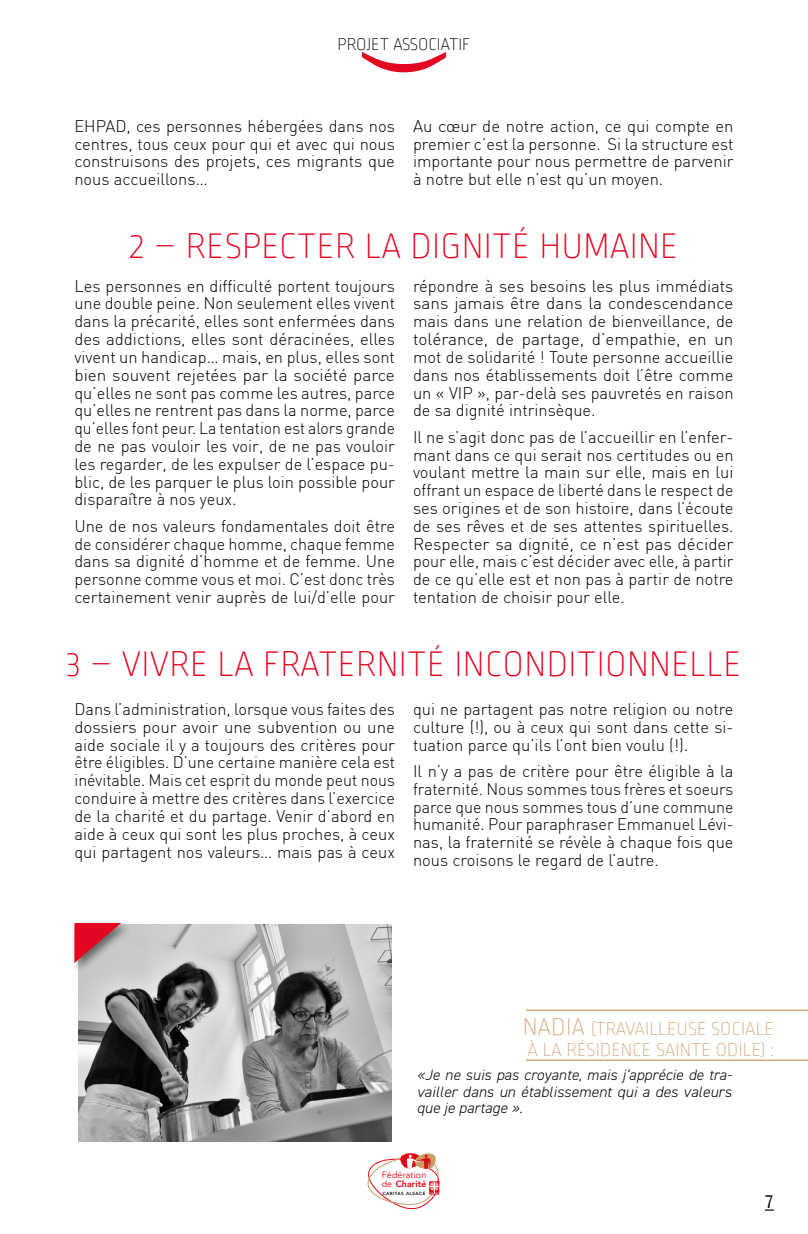
<style>
.page{position:relative;width:808px;height:1234px;background:#fff}
.page>*{position:absolute;margin:0;border:0;box-sizing:border-box;transform-origin:0 0}
.t1{font:200 37.5px "Ropa Soft Pro";letter-spacing:.01em;color:#e40521}
.t2{font:200 19.5px/21px "Ropa Soft Pro";letter-spacing:.01em;color:#d4a87e}
.t3{font:200 18px "Ropa Soft Pro";color:#000}
.t4{font:18px "Gothic 720 BT Roman B";color:#000}
.t5{font:300 16.5px/17.9px "DIN";color:#000;text-align:justify}
.t6{font:italic 300 15px/16.2px "DIN2014";letter-spacing:.01em;color:#000;text-align:justify}
.t7{font:9px/9.1px "Avenir LT";letter-spacing:.01em;color:#e30613}
.t8{font:800 4.5px "Avenir LT";letter-spacing:.1em;color:#000}
.s1{font-size:25.5px}
.s2{font-weight:800}
</style>
<div class="page">
<img style="left:78px;top:924px;width:313px;height:216px">
<div style="left:70px;top:919px;width:62px;height:55px;background:#000;opacity:.5"></div>
<svg style="left:74px;top:922px;width:47px;height:40px"></svg>
<hr style="left:526px;top:1059px;width:282px;height:1px;background:#d4a87e">
<hr style="left:526px;top:1009px;width:282px;height:1px;background:#d4a87e">
<svg style="left:362px;top:52px;width:84px;height:20px"></svg>
<svg style="left:367px;top:1153px;width:73px;height:55px"></svg>
<p class="t3" style="left:338px;top:35px;width:134px">PROJET ASSOCIATIF</p>
<p class="t5" style="left:74px;top:117px;width:322px">EHPAD, ces personnes hébergées dans nos centres, tous ceux pour qui et avec qui nous construisons des projets, ces migrants que nous accueillons…</p>
<p class="t5" style="left:413px;top:117px;width:322px">Au cœur de notre action, ce qui compte en premier c’est la personne. Si la structure est importante pour nous permettre de parvenir à notre but elle n’est qu’un moyen.</p>
<h1 class="t1" style="left:130px;top:226px;width:550px">2 – RESPECTER LA DIGNITÉ HUMAINE</h1>
<p class="t5" style="left:74px;top:276px;width:322px">Les personnes en difficulté portent toujours une double peine. Non seulement elles vivent dans la précarité, elles sont enfermées dans des addictions, elles sont déracinées, elles vivent un handicap… mais, en plus, elles sont bien souvent rejetées par la société parce qu’elles ne sont pas comme les autres, parce qu’elles ne rentrent pas dans la norme, parce qu’elles font peur. La tentation est alors grande de ne pas vouloir les voir, de ne pas vouloir les regarder, de les expulser de l’espace pu&shy;blic, de les parquer le plus loin possible pour disparaître à nos yeux.</p>
<p class="t5" style="left:74px;top:516px;width:322px">Une de nos valeurs fondamentales doit être de considérer chaque homme, chaque femme dans sa dignité d’homme et de femme. Une personne comme vous et moi. C’est donc très certainement venir auprès de lui/d’elle pour</p>
<p class="t5" style="left:413px;top:276px;width:322px">répondre à ses besoins les plus immédiats sans jamais être dans la condescendance mais dans une relation de bienveillance, de tolérance, de partage, d’empathie, en un mot de solidarité ! Toute personne accueillie dans nos établissements doit l’être comme un « VIP », par-delà ses pauvretés en raison de sa dignité intrinsèque.</p>
<p class="t5" style="left:413px;top:427px;width:322px">Il ne s’agit donc pas de l’accueillir en l’enfer&shy;mant dans ce qui serait nos certitudes ou en voulant mettre la main sur elle, mais en lui offrant un espace de liberté dans le respect de ses origines et de son histoire, dans l’écoute de ses rêves et de ses attentes spirituelles.<br>Respecter sa dignité, ce n’est pas décider pour elle, mais c’est décider avec elle, à partir de ce qu’elle est et non pas à partir de notre tentation de choisir pour elle.</p>
<h1 class="t1" style="left:66px;top:644px;width:677px">3 – VIVRE LA FRATERNITÉ INCONDITIONNELLE</h1>
<p class="t5" style="left:74px;top:699px;width:322px">Dans l’administration, lorsque vous faites des dossiers pour avoir une subvention ou une aide sociale il y a toujours des critères pour être éligibles. D’une certaine manière cela est inévitable. Mais cet esprit du monde peut nous conduire à mettre des critères dans l’exercice de la charité et du partage. Venir d’abord en aide à ceux qui sont les plus proches, à ceux qui partagent nos valeurs… mais pas à ceux</p>
<p class="t5" style="left:413px;top:699px;width:322px">qui ne partagent pas notre religion ou notre culture (!), ou à ceux qui sont dans cette si&shy;tuation parce qu’ils l’ont bien voulu (!).</p>
<p class="t5" style="left:413px;top:761px;width:322px">Il n’y a pas de critère pour être éligible à la fraternité. Nous sommes tous frères et soeurs parce que nous sommes tous d’une commune humanité. Pour paraphraser Emmanuel Lévi&shy;nas, la fraternité se révèle à chaque fois que nous croisons le regard de l’autre.</p>
<p class="t2" style="left:523px;top:1018px;width:253px"><span class="s1">NADIA</span> (TRAVAILLEUSE SOCIALE<br>À LA RÉSIDENCE SAINTE ODILE) :</p>
<p class="t6" style="left:417px;top:1066px;width:317px">«Je ne suis pas croyante, mais j’apprécie de tra&shy;vailler dans un établissement qui a des valeurs que je partage ».</p>
<p class="t7" style="left:382px;top:1170px;width:46px">Fédération de <span class="s2">Charité</span></p>
<p class="t8" style="left:383px;top:1190px;width:44px">CARITAS ALSACE</p>
<p class="t4" style="left:765px;top:1190px;width:11px">7</p>
</div>
